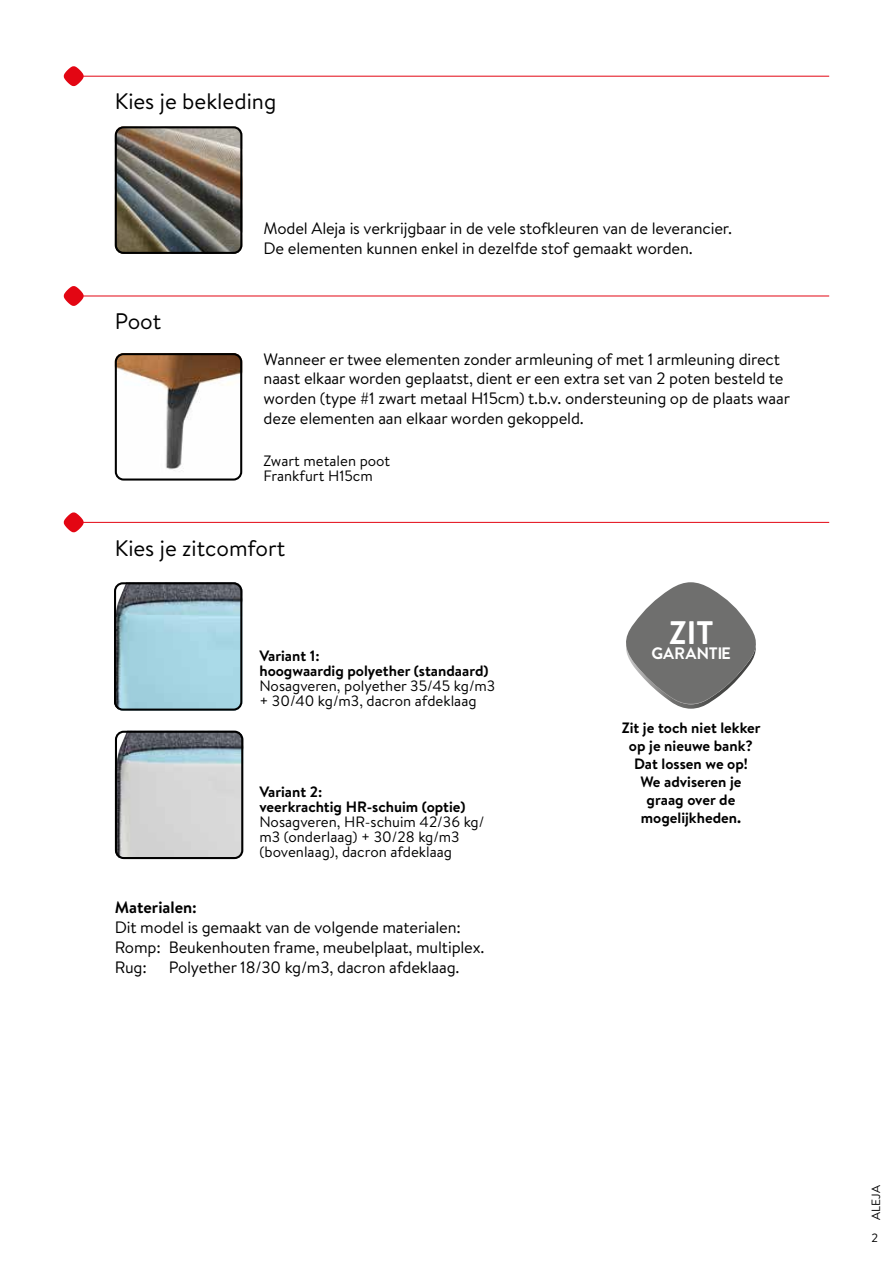
<style>
.page{position:relative;width:893px;height:1263px;background:#fff}
.page>*{position:absolute;margin:0;border:0;box-sizing:border-box;transform-origin:0 0}
.t1{font:700 32.55px "Brandon Grotesque";color:#fff}
.t2{font:22.5px "Brandon Text";color:#000}
.t3{font:700 16.65px "Brandon Grotesque";color:#fff}
.t4{font:16.5px/19.8px "Brandon Text";letter-spacing:-.01em;color:#000}
.t5{font:700 16.5px "Brandon Text";color:#000}
.t6{font:15px/15px "Brandon Text";color:#000}
.t7{font:700 15px/18px "Brandon Text";color:#000}
.t8{font:12px "Brandon Text";letter-spacing:.02em;color:#000}
</style>
<div class="page">
<svg style="left:64px;top:286px;width:20px;height:20px"></svg>
<hr style="left:79px;top:296px;width:750px;height:1px;background:#e30613">
<hr style="left:79px;top:76px;width:750px;height:1px;background:#e30613">
<svg style="left:64px;top:66px;width:20px;height:20px"></svg>
<img style="left:117px;top:585px;width:125px;height:123px">
<div style="left:114px;top:582px;width:128px;height:129px;border:2px solid #000;border-radius:8px"></div>
<img style="left:115px;top:731px;width:128px;height:128px">
<div style="left:115px;top:731px;width:128px;height:128px;border:2px solid #000;border-radius:8px"></div>
<svg style="left:64px;top:512px;width:20px;height:20px"></svg>
<hr style="left:72px;top:522px;width:757px;height:1px;background:#e30613">
<svg style="left:626px;top:582px;width:130px;height:127px"></svg>
<img style="left:115px;top:129px;width:127px;height:122px">
<div style="left:115px;top:126px;width:127px;height:128px;border:2px solid #000;border-radius:8px"></div>
<img style="left:115px;top:356px;width:127px;height:122px">
<div style="left:115px;top:353px;width:127px;height:128px;border:2px solid #000;border-radius:8px"></div>
<h2 class="t2" style="left:115px;top:86px;width:163px">Kies je bekleding</h2>
<h2 class="t2" style="left:115px;top:306px;width:48px">Poot</h2>
<p class="t4" style="left:264px;top:218px;width:470px">Model Aleja is verkrijgbaar in de vele stofkleuren van de leverancier.<br>De elementen kunnen enkel in dezelfde stof gemaakt worden.</p>
<p class="t4" style="left:264px;top:348px;width:528px">Wanneer er twee elementen zonder armleuning of met 1 armleuning direct naast elkaar worden geplaatst, dient er een extra set van 2 poten besteld te worden (type #1 zwart metaal H15cm) t.b.v. ondersteuning op de plaats waar deze elementen aan elkaar worden gekoppeld.</p>
<p class="t6" style="left:263px;top:452px;width:128px">Zwart metalen poot<br>Frankfurt H15cm</p>
<h2 class="t2" style="left:115px;top:532px;width:172px">Kies je zitcomfort</h2>
<p class="t7" style="left:259px;top:647px;width:231px;line-height:15px">Variant 1:<br>hoogwaardig polyether (standaard)</p>
<p class="t6" style="left:259px;top:677px;width:237px">Nosagveren, polyether 35/45 kg/m3 + 30/40 kg/m3, dacron afdeklaag</p>
<p class="t7" style="left:259px;top:783px;width:208px;line-height:15px">Variant 2:<br>veerkrachtig HR-schuim (optie)</p>
<p class="t6" style="left:259px;top:813px;width:227px">Nosagveren, HR-schuim 42/36 kg/ m3 (onderlaag) + 30/28 kg/m3 (bovenlaag), dacron afdeklaag</p>
<p class="t5" style="left:115px;top:896px;width:84px">Materialen:</p>
<p class="t4" style="left:115px;top:917px;width:371px">Dit model is gemaakt van de volgende materialen:<br>Romp: Beukenhouten frame, meubelplaat, multiplex.<br>Rug:</p>
<p class="t4" style="left:169px;top:957px;width:292px">Polyether 18/30 kg/m3, dacron afdeklaag.</p>
<h1 class="t1" style="left:669px;top:610px;width:46px">ZIT</h1>
<p class="t3" style="left:651px;top:641px;width:81px">GARANTIE</p>
<p class="t7" style="left:622px;top:718px;width:140px;text-align:center">Zit je toch niet lekker op je nieuwe bank?<br>Dat lossen we op!<br>We adviseren je graag over de mogelijkheden.</p>
<p class="t8" style="left:868px;top:1220px;width:37px;rotate:-90deg">ALEJA</p>
<p class="t8" style="left:872px;top:1229px;width:8px">2</p>
</div>
